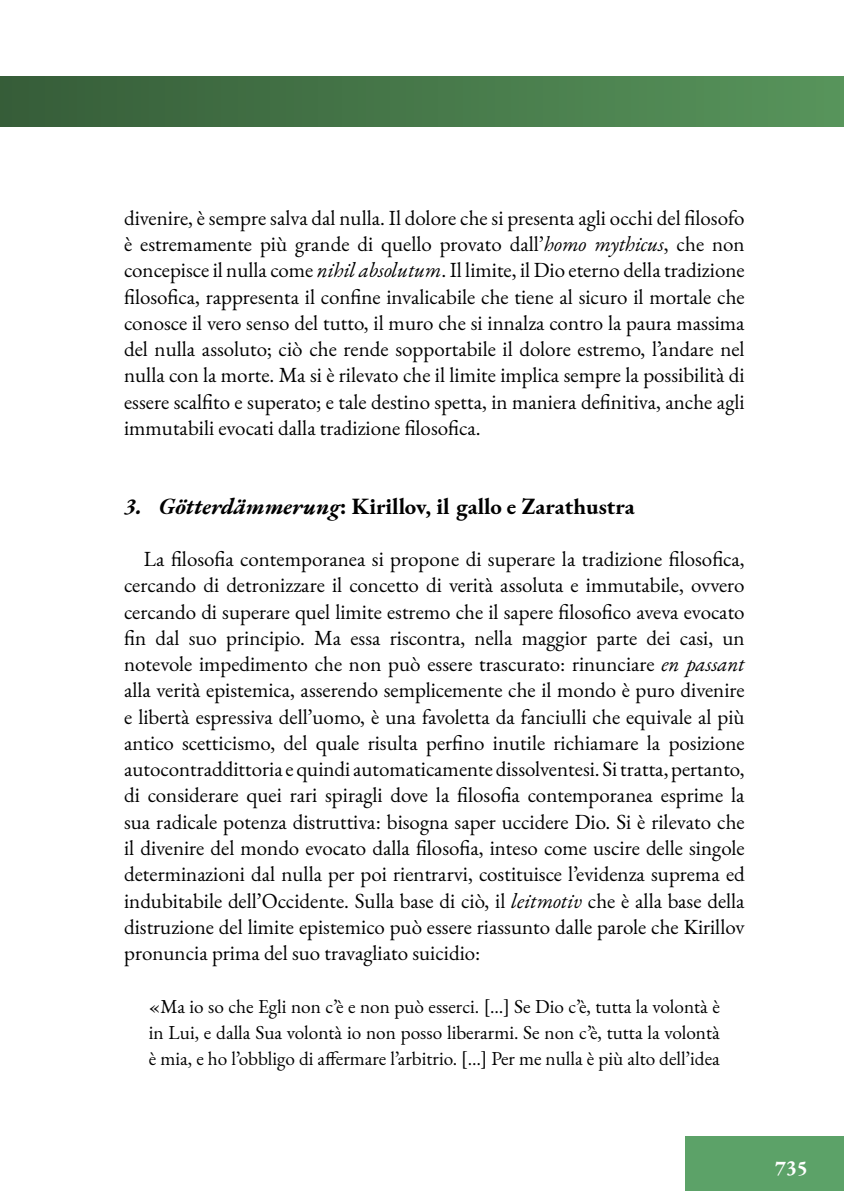
<style>
.page{position:relative;width:844px;height:1191px;background:#fff}
.page>*{position:absolute;margin:0;border:0;box-sizing:border-box;transform-origin:0 0}
.t1{font:700 22.75px "EB Garamond";color:#000}
.t2{font:21px/26.2px "EB Garamond";color:#000;text-align:justify}
.t3{font:700 21px "EB Garamond";color:#fff}
.t4{font:19.25px/26.2px "EB Garamond";color:#000;text-align:justify}
.s1{font-style:italic}
</style>
<div class="page">
<div style="left:0;top:77px;width:843px;height:49px;background:linear-gradient(to right,#365d38,#57945b)"></div>
<div style="left:684px;top:1136px;width:159px;height:55px;background:#5ca268"></div>
<p class="t2" style="left:124px;top:205px;width:622px">divenire, è sempre salva dal nulla. Il dolore che si presenta agli occhi del filosofo è estremamente più grande di quello provato dall’<span class="s1">homo mythicus</span>, che non concepisce il nulla come <span class="s1">nihil absolutum</span>. Il limite, il Dio eterno della tradizione filosofica, rappresenta il confine invalicabile che tiene al sicuro il mortale che conosce il vero senso del tutto, il muro che si innalza contro la paura massima del nulla assoluto; ciò che rende sopportabile il dolore estremo, l’andare nel nulla con la morte. Ma si è rilevato che il limite implica sempre la possibilità di essere scalfito e superato; e tale destino spetta, in maniera definitiva, anche agli immutabili evocati dalla tradizione filosofica.</p>
<p class="t1" style="left:124px;top:491px;width:512px"><span class="s1">3. Götterdämmerung</span>: Kirillov, il gallo e Zarathustra</p>
<p class="t2" style="left:124px;top:546px;width:622px;text-indent:20px">La filosofia contemporanea si propone di superare la tradizione filosofica, cercando di detronizzare il concetto di verità assoluta e immutabile, ovvero cercando di superare quel limite estremo che il sapere filosofico aveva evocato fin dal suo principio. Ma essa riscontra, nella maggior parte dei casi, un notevole impedimento che non può essere trascurato: rinunciare <span class="s1">en passant </span>alla verità epistemica, asserendo semplicemente che il mondo è puro divenire e libertà espressiva dell’uomo, è una favoletta da fanciulli che equivale al più antico scetticismo, del quale risulta perfino inutile richiamare la posizione autocontraddittoria e quindi automaticamente dissolventesi. Si tratta, pertanto, di considerare quei rari spiragli dove la filosofia contemporanea esprime la sua radicale potenza distruttiva: bisogna saper uccidere Dio. Si è rilevato che il divenire del mondo evocato dalla filosofia, inteso come uscire delle singole determinazioni dal nulla per poi rientrarvi, costituisce l’evidenza suprema ed indubitabile dell’Occidente. Sulla base di ciò, il <span class="s1">leitmotiv</span> che è alla base della distruzione del limite epistemico può essere riassunto dalle parole che Kirillov pronuncia prima del suo travagliato suicidio:</p>
<p class="t4" style="left:149px;top:993px;width:572px">«Ma io so che Egli non c’è e non può esserci. […] Se Dio c’è, tutta la volontà è in Lui, e dalla Sua volontà io non posso liberarmi. Se non c’è, tutta la volontà è mia, e ho l’obbligo di affermare l’arbitrio. […] Per me nulla è più alto dell’idea</p>
<p class="t3" style="left:774px;top:1154px;width:35px">735</p>
</div>
